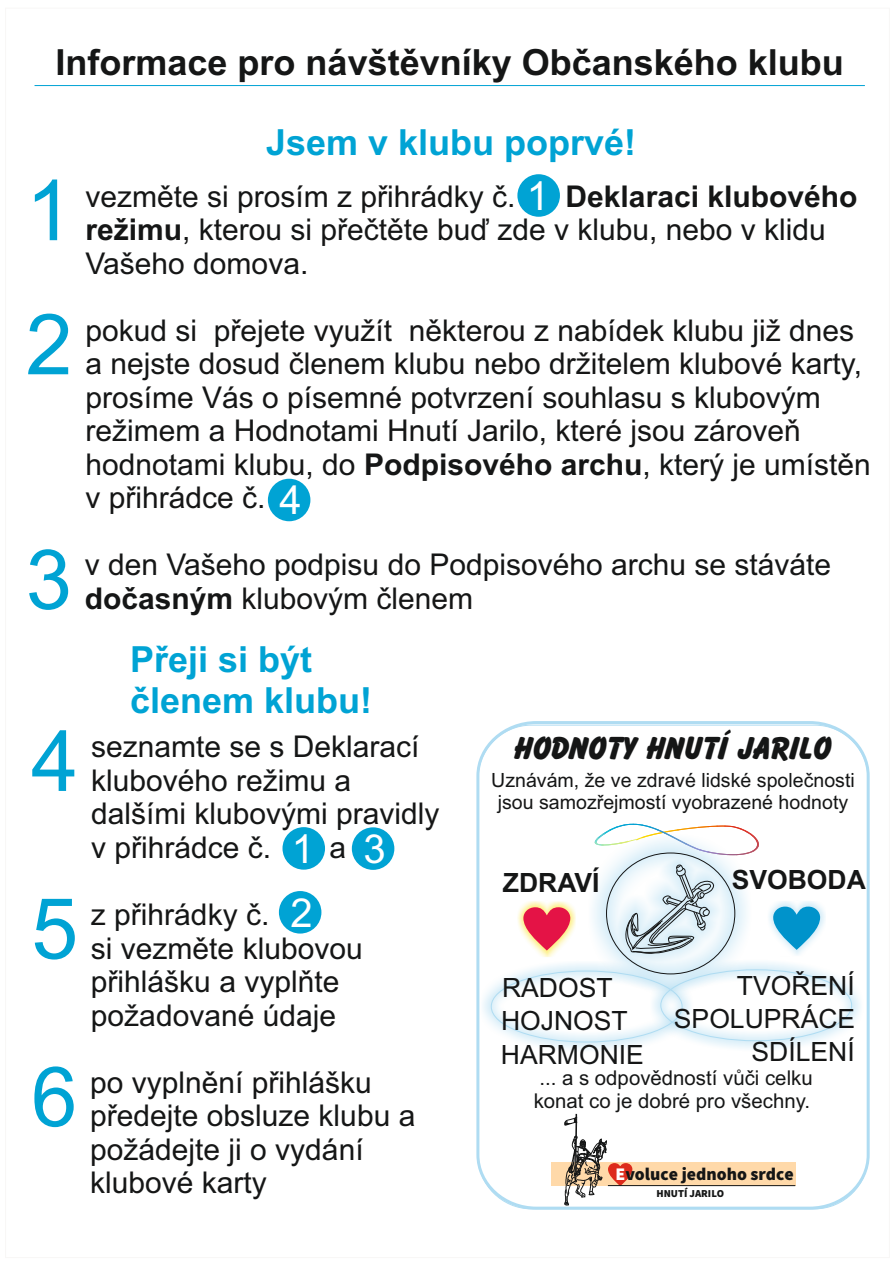
<style>
.page{position:relative;width:893px;height:1263px;background:#fff}
.page>*{position:absolute;margin:0;border:0;box-sizing:border-box;transform-origin:0 0}
.t1{font:84.75px "Arial";color:#00a3d4}
.t2{font:84.45px "Arial";color:#00a3d4}
.t3{font:82.95px "Arial";color:#00a3d4}
.t4{font:40.05px/63.8px "Arial";color:#fff}
.t5{font:700 36px/40.2px "Arial";color:#00a3d4}
.t6{font:700 36px "Arial";color:#151616}
.t7{font:30px/33.5px "Arial";color:#151616}
.t8{font:700 28.2px "Bassoon";color:#151616}
.t9{font:26.55px/33px "Arial";color:#151616;text-align:right}
.t10{font:700 26.55px "Arial";color:#151616}
.t11{font:20.4px/22.8px "Arial";color:#151616}
.t12{font:19.65px/21.9px "Arial";color:#151616;text-align:center}
.t13{font:900 17.7px "Source Sans Pro";color:#151616}
.t14{font:900 10.65px "Source Sans Pro";color:#151616}
.s1{font-weight:700}
.s2{color:#fff}
</style>
<div class="page">
<hr style="left:35px;top:85px;width:830px;height:1px;background:#00a3d4">
<svg style="left:476px;top:721px;width:394px;height:489px"></svg>
<svg style="left:480px;top:824px;width:383px;height:230px"></svg>
<div style="left:551px;top:1162px;width:244px;height:23px;background:#ffd9a9"></div>
<svg style="left:564px;top:1114px;width:69px;height:91px"></svg>
<hr style="left:608px;top:1185px;width:187px;height:1px;background:#151616">
<div style="left:282px;top:827px;width:43px;height:43px;background:#00a3d4;border-radius:50%"></div>
<div style="left:352px;top:827px;width:42px;height:43px;background:#00a3d4;border-radius:50%"></div>
<div style="left:279px;top:891px;width:42px;height:42px;background:#00a3d4;border-radius:50%"></div>
<div style="left:268px;top:479px;width:42px;height:42px;background:#00a3d4;border-radius:50%"></div>
<div style="left:517px;top:174px;width:43px;height:43px;background:#00a3d4;border-radius:50%"></div>
<p class="t6" style="left:56px;top:49px;width:790px">Informace pro návštěvníky Občanského klubu</p>
<p class="t5" style="left:266px;top:125px;width:372px">Jsem v klubu poprvé!</p>
<h2 class="t2" style="left:26px;top:179px;width:48px">1</h2>
<p class="t7" style="left:85px;top:182px;width:432px">vezměte si prosím z přihrádky č.</p>
<h3 class="t4" style="left:527px;top:168px;width:24px">1</h3>
<p class="t7" style="left:85px;top:182px;width:773px;text-indent:480px"><span class="s1">Deklaraci klubového režimu</span>, kterou si přečtěte buď zde v klubu, nebo v klidu<br>Vašeho domova.</p>
<h2 class="t2" style="left:26px;top:313px;width:48px">2</h2>
<p class="t7" style="left:85px;top:316px;width:787px">pokud si přejete využít některou z nabídek klubu již dnes a nejste dosud členem klubu nebo držitelem klubové karty, prosíme Vás o písemné potvrzení souhlasu s klubovým režimem a Hodnotami Hnutí Jarilo, které jsou zároveň hodnotami klubu, do <span class="s1">Podpisového archu</span>, který je umístěn v přihrádce č.</p>
<h3 class="t4" style="left:280px;top:472px;width:24px">4</h3>
<h3 class="t3" style="left:26px;top:548px;width:48px">3</h3>
<p class="t7" style="left:85px;top:551px;width:748px">v den Vašeho podpisu do Podpisového archu se stáváte <span class="s1">dočasným</span> klubovým členem</p>
<p class="t5" style="left:130px;top:643px;width:244px">Přeji si být členem klubu!</p>
<h1 class="t1" style="left:31px;top:729px;width:49px">4</h1>
<p class="t7" style="left:91px;top:733px;width:350px">seznamte se s Deklarací klubového režimu a dalšími klubovými pravidly v přihrádce č.</p>
<h3 class="t4" style="left:291px;top:821px;width:97px">1 3<br>2</h3>
<p class="t7" style="left:330px;top:833px;width:18px">a</p>
<h2 class="t2" style="left:31px;top:897px;width:48px">5</h2>
<p class="t7" style="left:91px;top:900px;width:273px">z přihrádky č.<br>si vezměte klubovou přihlášku a vyplňte požadované údaje</p>
<h3 class="t3" style="left:31px;top:1066px;width:48px">6</h3>
<p class="t7" style="left:90px;top:1068px;width:327px">po vyplnění přihlášku předejte obsluze klubu a požádejte ji o vydání klubové karty</p>
<p class="t8" style="left:512px;top:736px;width:318px">HODNOTY HNUTÍ JARILO</p>
<p class="t12" style="left:491px;top:771px;width:365px">Uznávám, že ve zdravé lidské společnosti jsou samozřejmostí vyobrazené hodnoty</p>
<p class="t10" style="left:503px;top:873px;width:98px">ZDRAVÍ</p>
<p class="t9" style="left:502px;top:974px;width:112px">RADOST</p>
<p class="t9" style="left:501px;top:1007px;width:128px">HOJNOST</p>
<p class="t9" style="left:501px;top:1040px;width:144px">HARMONIE</p>
<p class="t10" style="left:732px;top:869px;width:136px">SVOBODA</p>
<p class="t9" style="left:674px;top:971px;width:183px">TVOŘENÍ<br>SPOLUPRÁCE<br>SDÍLENÍ</p>
<p class="t11" style="left:534px;top:1069px;width:281px">... a s odpovědností vůči celku konat co je dobré pro všechny.</p>
<p class="t13" style="left:615px;top:1167px;width:180px"><span class="s2">E</span>voluce jednoho srdce</p>
<p class="t14" style="left:656px;top:1189px;width:69px">HNUTÍ JARILO</p>
</div>
